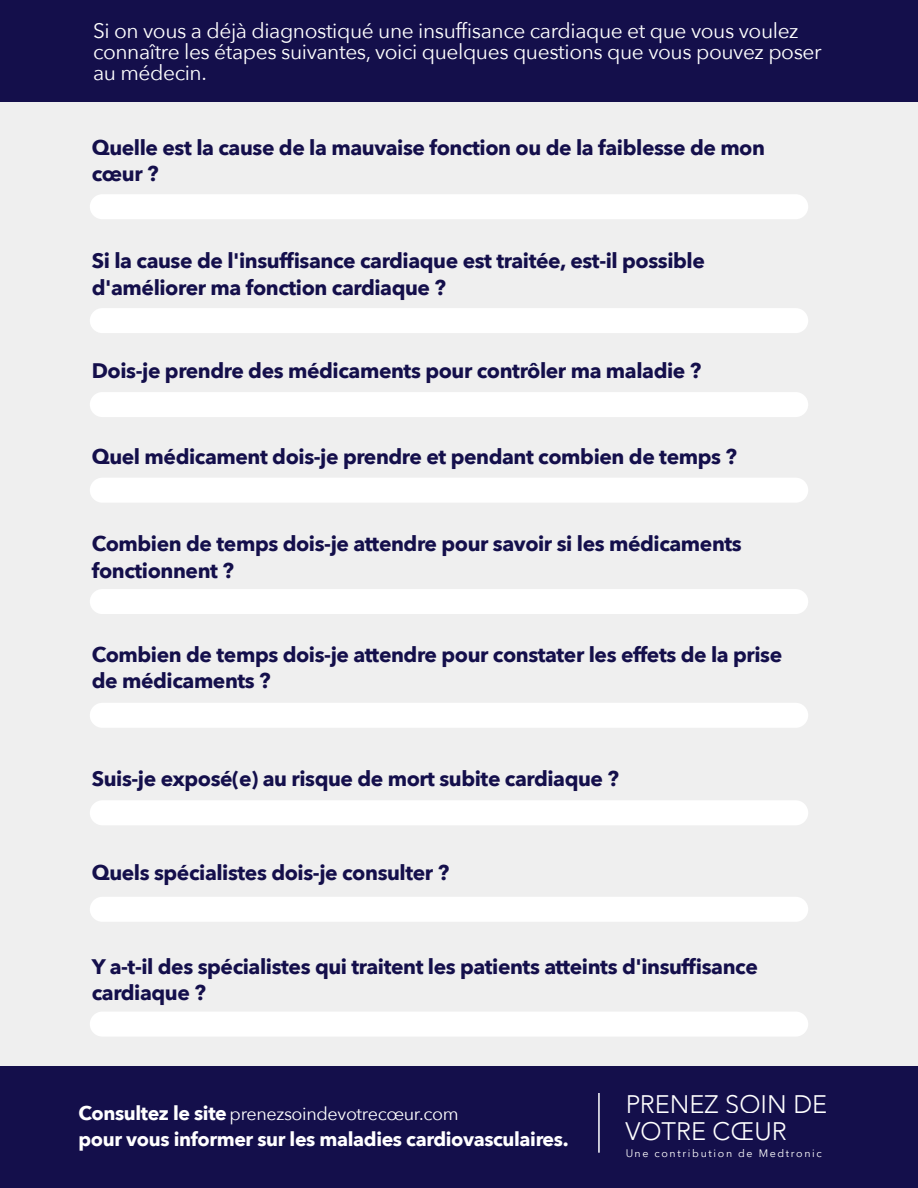
<style>
.page{position:relative;width:918px;height:1188px;background:#fff}
.page>*{position:absolute;margin:0;border:0;box-sizing:border-box;transform-origin:0 0}
.t1{font:300 25.35px/27.2px "Avenir";color:#fff}
.t2{font:700 21px/26.5px "Avenir Next";letter-spacing:-.02em;color:#140f4b}
.t3{font:21px/21px "Avenir Next";letter-spacing:-.02em;color:#fff}
.t4{font:700 19.5px "Avenir Next";letter-spacing:-.02em;color:#fff}
.t5{font:18px "Avenir Next";letter-spacing:-.02em;color:#fff}
.t6{font:10.65px "Avenir Next World";letter-spacing:.155em;color:#fff}
.s1{font-weight:700;font-size:19.5px}
</style>
<div class="page">
<div style="left:0;top:102px;width:918px;height:965px;background:#efefef"></div>
<div style="left:0;top:0;width:918px;height:102px;background:#140f4b"></div>
<div style="left:90px;top:194px;width:718px;height:25px;background:#fff;border-radius:12px"></div>
<div style="left:90px;top:308px;width:718px;height:25px;background:#fff;border-radius:12px"></div>
<div style="left:90px;top:392px;width:718px;height:25px;background:#fff;border-radius:12px"></div>
<div style="left:90px;top:478px;width:718px;height:25px;background:#fff;border-radius:12px"></div>
<div style="left:90px;top:589px;width:718px;height:25px;background:#fff;border-radius:12px"></div>
<div style="left:90px;top:703px;width:718px;height:25px;background:#fff;border-radius:12px"></div>
<div style="left:90px;top:800px;width:718px;height:25px;background:#fff;border-radius:12px"></div>
<div style="left:90px;top:897px;width:718px;height:25px;background:#fff;border-radius:12px"></div>
<div style="left:90px;top:1012px;width:718px;height:25px;background:#fff;border-radius:12px"></div>
<div style="left:0;top:1067px;width:918px;height:121px;background:#140f4b"></div>
<hr style="left:598px;top:1093px;width:2px;height:60px;background:#fff">
<p class="t3" style="left:93px;top:19px;width:730px">Si on vous a déjà diagnostiqué une insuffisance cardiaque et que vous voulez connaître les étapes suivantes, voici quelques questions que vous pouvez poser au médecin.</p>
<p class="t2" style="left:92px;top:134px;width:675px">Quelle est la cause de la mauvaise fonction ou de la faiblesse de mon cœur ?</p>
<p class="t2" style="left:92px;top:247px;width:615px">Si la cause de l'insuffisance cardiaque est traitée, est-il possible d'améliorer ma fonction cardiaque ?</p>
<p class="t2" style="left:92px;top:357px;width:611px">Dois-je prendre des médicaments pour contrôler ma maladie ?</p>
<p class="t2" style="left:92px;top:443px;width:647px">Quel médicament dois-je prendre et pendant combien de temps ?</p>
<p class="t2" style="left:92px;top:530px;width:652px">Combien de temps dois-je attendre pour savoir si les médicaments fonctionnent ?</p>
<p class="t2" style="left:92px;top:641px;width:692px">Combien de temps dois-je attendre pour constater les effets de la prise de médicaments ?</p>
<p class="t2" style="left:92px;top:766px;width:529px">Suis-je exposé(e) au risque de mort subite cardiaque ?</p>
<p class="t2" style="left:92px;top:859px;width:359px">Quels spécialistes dois-je consulter ?</p>
<p class="t2" style="left:92px;top:953px;width:668px">Y a-t-il des spécialistes qui traitent les patients atteints d'insuffisance cardiaque ?</p>
<p class="t5" style="left:79px;top:1098px;width:382px"><span class="s1">Consultez le site</span> prenezsoindevotrecœur.com</p>
<p class="t4" style="left:79px;top:1122px;width:492px">pour vous informer sur les maladies cardiovasculaires.</p>
<p class="t1" style="left:625px;top:1090px;width:203px">PRENEZ SOIN DE<br>VOTRE CŒUR</p>
<p class="t6" style="left:625px;top:1145px;width:198px">Une contribution de Medtronic</p>
</div>
